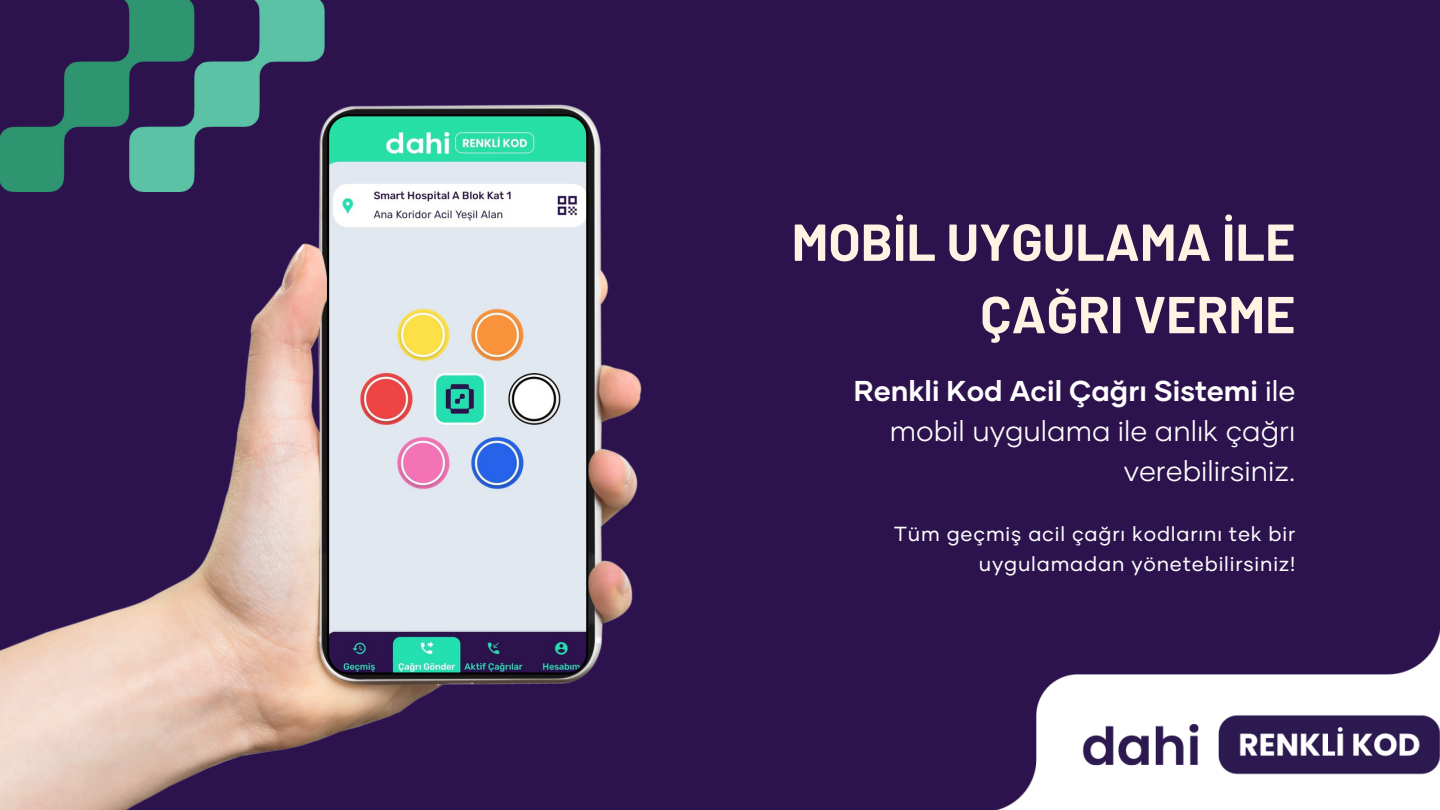
<style>
.page{position:relative;width:1440px;height:810px;background:#2d134e}
.page>*{position:absolute;margin:0;border:0;box-sizing:border-box;transform-origin:0 0}
.t1{font:700 51.9px/72.4px "Barlow";color:#fff4e3;text-align:right}
.t2{font:300 28.7px/40px "Gilmer";color:#fff;text-align:right}
.t3{font:20.3px/29.7px "Gilmer";letter-spacing:.04em;color:#fff;text-align:right}
.s1{font-weight:700}
.s2{font-weight:400}
</style>
<div class="page">
<img style="left:0;top:104px;width:642px;height:706px">
<svg style="left:327px;top:114px;width:261px;height:561px;background:#bbccce"></svg>
<img style="left:996px;top:631px;width:444px;height:179px">
<img style="left:0;top:0;width:333px;height:192px">
<h1 class="t1" style="left:792px;top:204px;width:505px">MOBİL UYGULAMA İLE<br>ÇAĞRI VERME</h1>
<p class="t2" style="left:854px;top:370px;width:443px"><span class="s1">Renkli Kod Acil Çağrı Sistemi</span> <span class="s2">ile </span>mobil uygulama ile anlık çağrı verebilirsiniz.</p>
<h2 class="t3" style="left:894px;top:519px;width:403px">Tüm geçmiş acil çağrı kodlarını tek bir uygulamadan yönetebilirsiniz!</h2>
</div>
